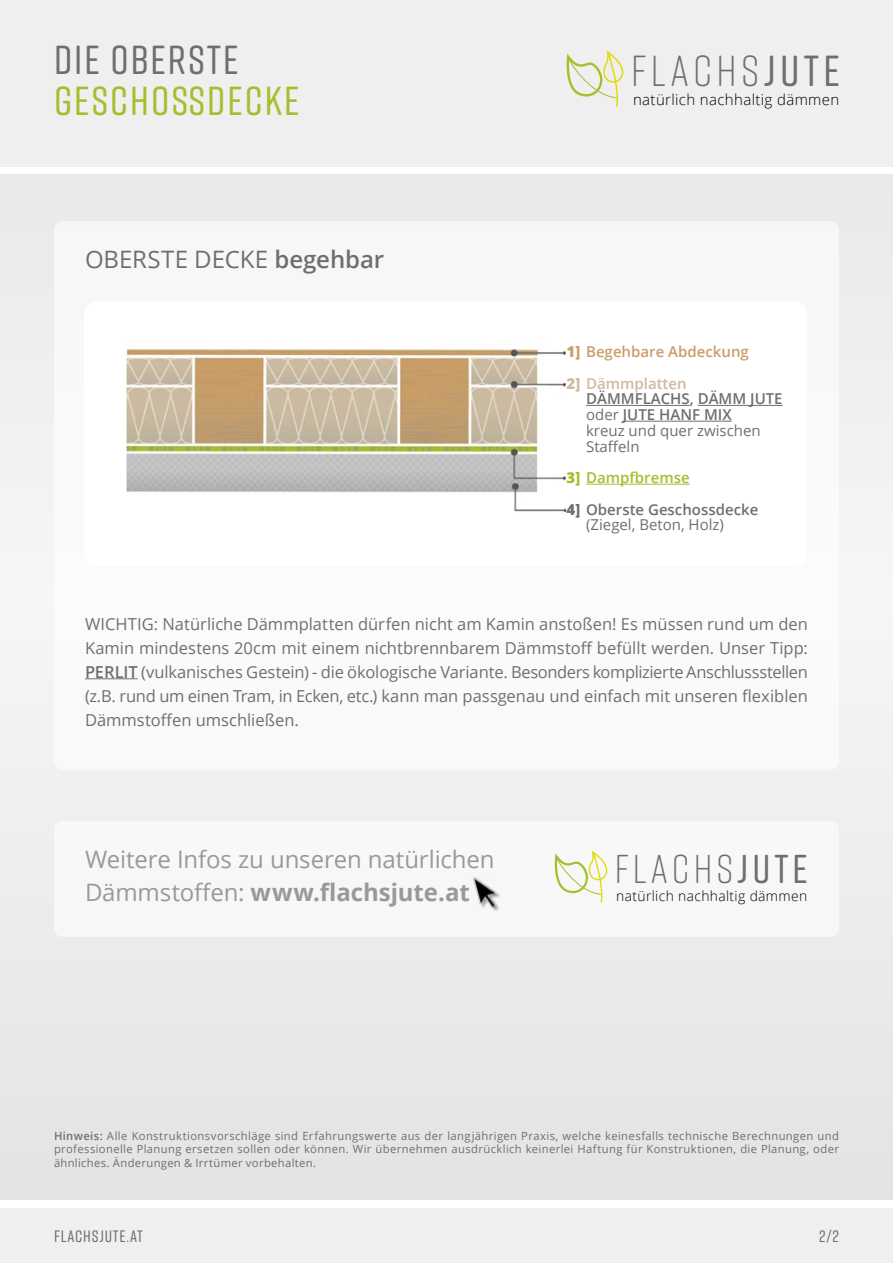
<style>
.page{position:relative;width:893px;height:1263px;background:#fff}
.page>*{position:absolute;margin:0;border:0;box-sizing:border-box;transform-origin:0 0}
.t1{font:300 43.35px "Rift Soft";letter-spacing:.1em;color:#6f6d70}
.t2{font:500 40.5px "Rift Soft";letter-spacing:.05em;color:#a2c02d}
.t3{font:500 40.5px "Rift Soft";letter-spacing:.05em;color:#6f6d70}
.t4{font:300 40.2px "Rift Soft";letter-spacing:.1em;color:#6f6d70}
.t5{font:24px/33px "Open Sans";letter-spacing:-.005em;color:#9a999a}
.t6{font:24px "Open Sans";color:#706f6f}
.t7{font:16.5px/24px "Open Sans";color:#706f6f;text-align:justify}
.t8{font:500 16.5px "Rift Soft";letter-spacing:.05em;color:#6f6d70}
.t9{font:15px/15.8px "Open Sans";color:#706f6f}
.t10{font:600 15px/31.5px "Open Sans";color:#706f6f}
.t11{font:600 15px/31.5px "Open Sans";color:#ca9e67}
.t12{font:300 15px "Open Sans";letter-spacing:.025em;color:#000}
.t13{font:300 13.95px "Open Sans";letter-spacing:.025em;color:#000}
.t14{font:11.25px/13.5px "Open Sans";letter-spacing:.03em;color:#6f6d70;text-align:justify}
.s1{font-weight:600}
.s2{font-weight:500}
.s3{font-weight:800}
.s4{font-weight:800;color:#cbbba0}
.s5{color:#cbbba0}
.s6{font-weight:800;color:#a2c02d}
.s7{color:#a2c02d}
.s8{font-weight:700}
</style>
<div class="page">
<div style="left:0;top:0;width:893px;height:1199px;background:#eaeae9"></div>
<div style="left:0;top:0;width:893px;height:170px;background:#f0eeef"></div>
<svg style="left:566px;top:50px;width:58px;height:57px"></svg>
<div style="left:0;top:167px;width:893px;height:6px;background:#fff"></div>
<div style="left:0;top:1209px;width:893px;height:54px;background:#f0eeef"></div>
<div style="left:54px;top:221px;width:785px;height:549px;background:#fff;border-radius:9px"></div>
<hr style="left:85px;top:678px;width:53px;height:1px;background:#706f6f">
<img style="left:125px;top:346px;width:441px;height:167px">
<hr style="left:586px;top:405px;width:104px;height:1px;background:#706f6f">
<hr style="left:698px;top:405px;width:85px;height:1px;background:#706f6f">
<hr style="left:623px;top:421px;width:109px;height:1px;background:#706f6f">
<hr style="left:586px;top:484px;width:104px;height:1px;background:#a2c02d">
<div style="left:54px;top:821px;width:785px;height:116px;background:#f7f7f7;border-radius:9px"></div>
<svg style="left:554px;top:850px;width:54px;height:53px"></svg>
<img style="left:473px;top:877px;width:27px;height:34px">
<h2 class="t3" style="left:54px;top:31px;width:186px">DIE OBERSTE</h2>
<h2 class="t2" style="left:54px;top:72px;width:247px">GESCHOßDECKE</h2>
<h3 class="t6" style="left:85px;top:243px;width:301px">OBERSTE DECKE <span class="s1">begehbar</span></h3>
<h1 class="t1" style="left:631px;top:40px;width:210px">FLACHS<span class="s2">JUTE</span></h1>
<p class="t12" style="left:633px;top:89px;width:208px">natürlich nachhaltig dämmen</p>
<p class="t11" style="left:567px;top:335px;width:184px"><span class="s3">1]</span> Begehbare Abdeckung<br><span class="s4">2]</span> <span class="s5">Dämmplatten</span></p>
<p class="t9" style="left:586px;top:391px;width:198px"><span class="s1">DÄMMFLACHS, DÄMM JUTE </span>oder <span class="s1">JUTE HANF MIX<br></span>kreuz und quer zwischen<br>Staffeln</p>
<p class="t10" style="left:567px;top:461px;width:193px"><span class="s6">3]</span> <span class="s7">Dampfbremse<br></span><span class="s3">4]</span> Oberste Geschossdecke</p>
<p class="t9" style="left:586px;top:517px;width:139px">(Ziegel, Beton, Holz)</p>
<p class="t7" style="left:85px;top:611px;width:724px">WICHTIG: Natürliche Dämmplatten dürfen nicht am Kamin anstoßen! Es müssen rund um den Kamin mindestens 20cm mit einem nichtbrennbarem Dämmstoff befüllt werden. Unser Tipp:<br><span class="s1">PERLIT</span> (vulkanisches Gestein) - die ökologische Variante. Besonders komplizierte Anschlussstellen (z.B. rund um einen Tram, in Ecken, etc.) kann man passgenau und einfach mit unseren flexiblen Dämmstoffen umschließen.</p>
<h3 class="t5" style="left:85px;top:842px;width:411px">Weitere Infos zu unseren natürlichen<br>Dämmstoffen: <span class="s8">www.flachsjute.at</span></h3>
<h3 class="t4" style="left:615px;top:841px;width:194px">FLACHS<span class="s2">JUTE</span></h3>
<p class="t13" style="left:616px;top:886px;width:193px">natürlich nachhaltig dämmen</p>
<p class="t14" style="left:54px;top:1129px;width:786px"><span class="s1">Hinweis:</span> Alle Konstruktionsvorschläge sind Erfahrungswerte aus der langjährigen Praxis, welche keinesfalls technische Berechnungen und professionelle Planung ersetzen sollen oder können. Wir übernehmen ausdrücklich keinerlei Haftung für Konstruktionen, die Planung, oder ähnliches. Änderungen &amp; Irrtümer vorbehalten.</p>
<p class="t8" style="left:54px;top:1224px;width:91px">FLACHSJUTE.AT</p>
<p class="t8" style="left:819px;top:1224px;width:21px">2/2</p>
</div>
